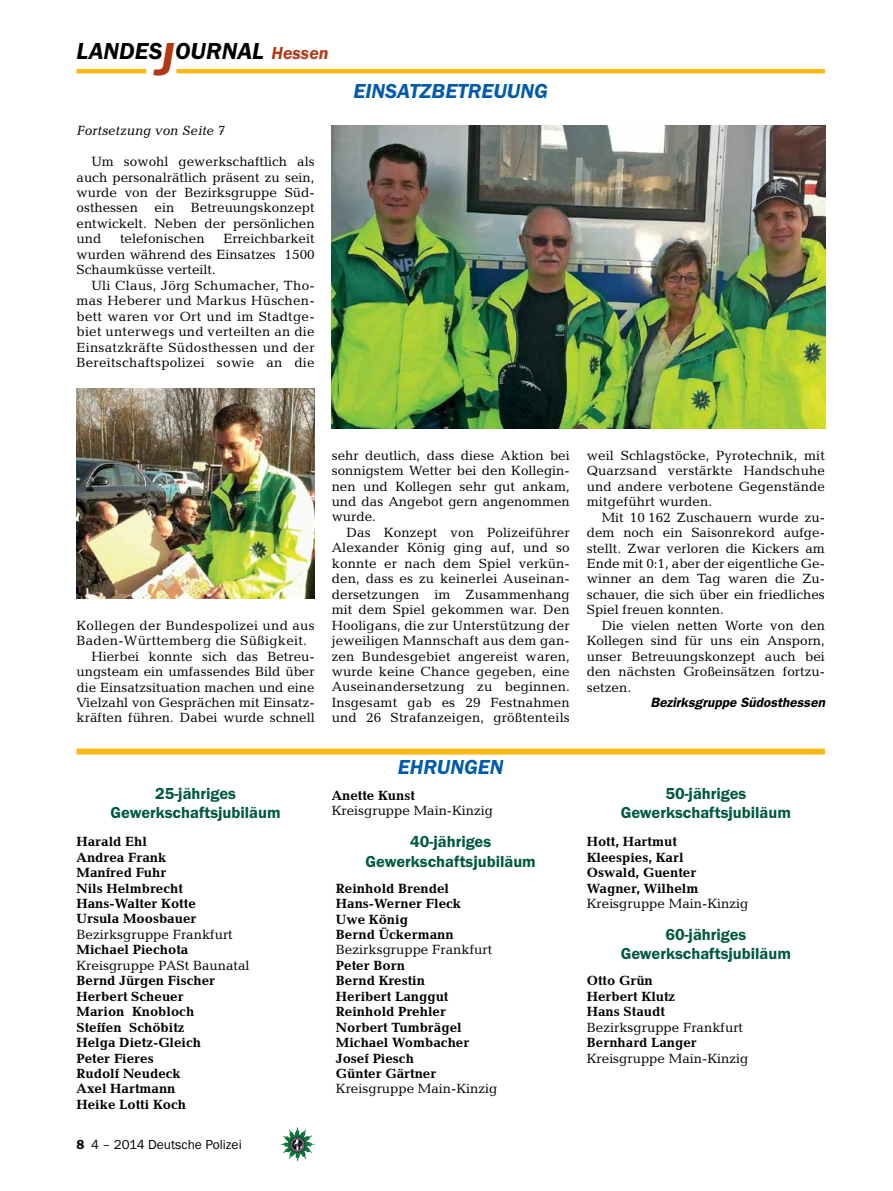
<style>
.page{position:relative;width:893px;height:1191px;background:#fff}
.page>*{position:absolute;margin:0;border:0;box-sizing:border-box;transform-origin:0 0}
.t1{font:italic 600 24px "Franklin Gothic Itc T";color:#000}
.t2{font:italic 600 21px "Franklin Gothic Itc T";color:#005baa}
.t3{font:600 16.5px/19.5px "Franklin Gothic Itc T";color:#005941;text-align:center}
.t4{font:13.5px/15.5px "Candida";color:#000;text-align:justify}
.t5{font:700 13.5px/15.5px "Candida";color:#000}
.t6{font:13.5px "Candida";letter-spacing:.02em;color:#000}
.t7{font:italic 600 13.5px "Franklin Gothic";color:#000}
.t8{font:13.5px "Franklin Gothic Itc T";color:#000}
.t9{font:italic 13.5px "Candida";color:#000}
.s1{font-size:48px;color:#b33916}
.s2{font-size:18px;color:#b33916}
.s3{font-weight:600}
</style>
<div class="page">
<hr style="left:77px;top:69px;width:69px;height:4px;background:#fdb913">
<hr style="left:176px;top:69px;width:649px;height:4px;background:#fdb913">
<img style="left:281px;top:1128px;width:16px;height:24px">
<div style="left:77px;top:748px;width:748px;height:6px;background:#fdb913"></div>
<img style="left:77px;top:388px;width:238px;height:211px">
<img style="left:332px;top:125px;width:493px;height:304px">
<h1 class="t1" style="left:77px;top:37px;width:254px">LANDES<span class="s1">J</span>OURNAL <span class="s2">HESSEN</span></h1>
<p class="t9" style="left:77px;top:123px;width:150px">Fortsetzung von Seite 7</p>
<p class="t4" style="left:77px;top:154px;width:240px;text-indent:15px">Um sowohl gewerkschaftlich als auch personalrätlich präsent zu sein, wurde von der Bezirksgruppe Süd&shy;osthessen ein Betreuungskonzept entwickelt. Neben der persönlichen und</p>
<p class="t4" style="left:77px;top:231px;width:240px;text-indent:147px">Erreichbarkeit wurden während des Einsatzes 1500<br>Schaumküsse verteilt.</p>
<p class="t4" style="left:77px;top:277px;width:240px;text-indent:15px">Uli Claus, Jörg Schumacher, Tho&shy;mas Heberer und Markus Hüschen&shy;bett waren vor Ort und im Stadtge&shy;biet unterwegs und verteilten an die Einsatzkräfte Südosthessen und der Bereitschaftspolizei sowie an die</p>
<p class="t4" style="left:120px;top:231px;width:86px">telefonischen</p>
<h2 class="t2" style="left:353px;top:79px;width:25px">EINSAT</h2>
<h2 class="t2" style="left:420px;top:79px;width:26px">ZBETREUUNG</h2>
<p class="t6" style="left:77px;top:617px;width:240px">Kollegen der Bundespolizei und aus</p>
<p class="t6" style="left:77px;top:633px;width:232px">Baden-Württemberg die Süßigkeit.</p>
<p class="t4" style="left:91px;top:648px;width:225px">Hierbei konnte sich das Betreu-</p>
<p class="t4" style="left:77px;top:664px;width:240px">ungsteam ein umfassendes Bild über</p>
<p class="t4" style="left:77px;top:679px;width:240px">die Einsatzsituation machen und eine</p>
<p class="t4" style="left:77px;top:694px;width:240px">Vielzahl von Gesprächen mit Einsatz-</p>
<p class="t4" style="left:77px;top:710px;width:240px">kräften führen. Dabei wurde schnell</p>
<p class="t3" style="left:110px;top:783px;width:172px">25-jähriges<br>Gewerkschaftsjubiläum</p>
<p class="t5" style="left:77px;top:834px;width:122px">Harald Ehl<br>Andrea Frank<br>Manfred Fuhr<br>Nils Helmbrecht<br>Hans-Walter Kotte<br>Ursula Moosbauer</p>
<p class="t4" style="left:77px;top:926px;width:158px">Bezirksgruppe Frankfurt</p>
<p class="t5" style="left:77px;top:942px;width:113px">Michael Piechota</p>
<p class="t4" style="left:77px;top:957px;width:175px">Kreisgruppe PASt Baunatal</p>
<p class="t5" style="left:77px;top:973px;width:140px">Bernd Jürgen Fischer<br>Herbert Scheuer<br>Marion Knobloch<br>Steffen Schöbitz<br>Helga Dietz-Gleich<br>Peter Fieres<br>Rudolf Neudeck<br>Axel Hartmann<br>Heike Lotti Koch</p>
<p class="t8" style="left:77px;top:1136px;width:167px"><span class="s3">8</span> 4 – 2014 Deutsche Polizei</p>
<p class="t4" style="left:332px;top:447px;width:240px">sehr deutlich, dass diese Aktion bei sonnigstem Wetter bei den Kollegin&shy;nen und Kollegen sehr gut ankam, und das Angebot gern angenommen wurde.</p>
<p class="t4" style="left:332px;top:524px;width:240px;text-indent:15px">Das Konzept von Polizeiführer Alexander König ging auf, und so konnte er nach dem Spiel verkün&shy;den, dass es zu keinerlei Auseinan&shy;dersetzungen im Zusammenhang mit dem Spiel gekommen war. Den Hooligans, die zur Unterstützung der jeweiligen Mannschaft aus dem gan&shy;zen Bundesgebiet angereist waren, wurde keine Chance gegeben, eine Auseinandersetzung zu beginnen.<br>Insgesamt gab es 29 Festnahmen und 26 Strafanzeigen, größtenteils</p>
<h2 class="t2" style="left:398px;top:755px;width:27px">EHRUNGEN</h2>
<p class="t5" style="left:332px;top:787px;width:85px">Anette Kunst</p>
<p class="t4" style="left:332px;top:803px;width:163px">Kreisgruppe Main-Kinzig</p>
<p class="t3" style="left:366px;top:831px;width:172px">40-jähriges<br>Gewerkschaftsjubiläum</p>
<p class="t5" style="left:336px;top:880px;width:127px">Reinhold Brendel<br>Hans-Werner Fleck<br>Uwe König<br>Bernd Ückermann</p>
<p class="t4" style="left:336px;top:942px;width:158px">Bezirksgruppe Frankfurt</p>
<p class="t5" style="left:336px;top:957px;width:135px">Peter Born<br>Bernd Krestin<br>Heribert Langgut<br>Reinhold Prehler<br>Norbert Tumbrägel<br>Michael Wombacher<br>Josef Piesch<br>Günter Gärtner</p>
<p class="t4" style="left:336px;top:1081px;width:163px">Kreisgruppe Main-Kinzig</p>
<p class="t4" style="left:587px;top:447px;width:240px">weil Schlagstöcke, Pyrotechnik, mit Quarzsand verstärkte Handschuhe und andere verbotene Gegenstände mitgeführt wurden.</p>
<p class="t4" style="left:587px;top:509px;width:240px;text-indent:15px">Mit 10 162 Zuschauern wurde zu&shy;dem noch ein Saisonrekord aufge&shy;stellt. Zwar verloren die Kickers am Ende mit 0:1, aber der eigentliche Ge&shy;winner an dem Tag waren die Zu&shy;schauer, die sich über ein friedliches Spiel freuen konnten.</p>
<p class="t4" style="left:587px;top:617px;width:240px;text-indent:15px">Die vielen netten Worte von den Kollegen sind für uns ein Ansporn, unser Betreuungskonzept auch bei den nächsten Großeinsätzen fortzu&shy;setzen.</p>
<p class="t7" style="left:651px;top:694px;width:176px">Bezirksgruppe Südosthessen</p>
<p class="t3" style="left:621px;top:783px;width:172px">50-jähriges<br>Gewerkschaftsjubiläum</p>
<p class="t5" style="left:587px;top:834px;width:113px">Hott, Hartmut<br>Kleespies, Karl<br>Oswald, Guenter<br>Wagner, Wilhelm</p>
<p class="t4" style="left:587px;top:895px;width:163px">Kreisgruppe Main-Kinzig</p>
<p class="t3" style="left:621px;top:924px;width:172px">60-jähriges<br>Gewerkschaftsjubiläum</p>
<p class="t5" style="left:587px;top:973px;width:90px">Otto Grün<br>Herbert Klutz<br>Hans Staudt</p>
<p class="t4" style="left:587px;top:1019px;width:158px">Bezirksgruppe Frankfurt</p>
<p class="t5" style="left:587px;top:1034px;width:112px">Bernhard Langer</p>
<p class="t4" style="left:587px;top:1050px;width:163px">Kreisgruppe Main-Kinzig</p>
</div>
